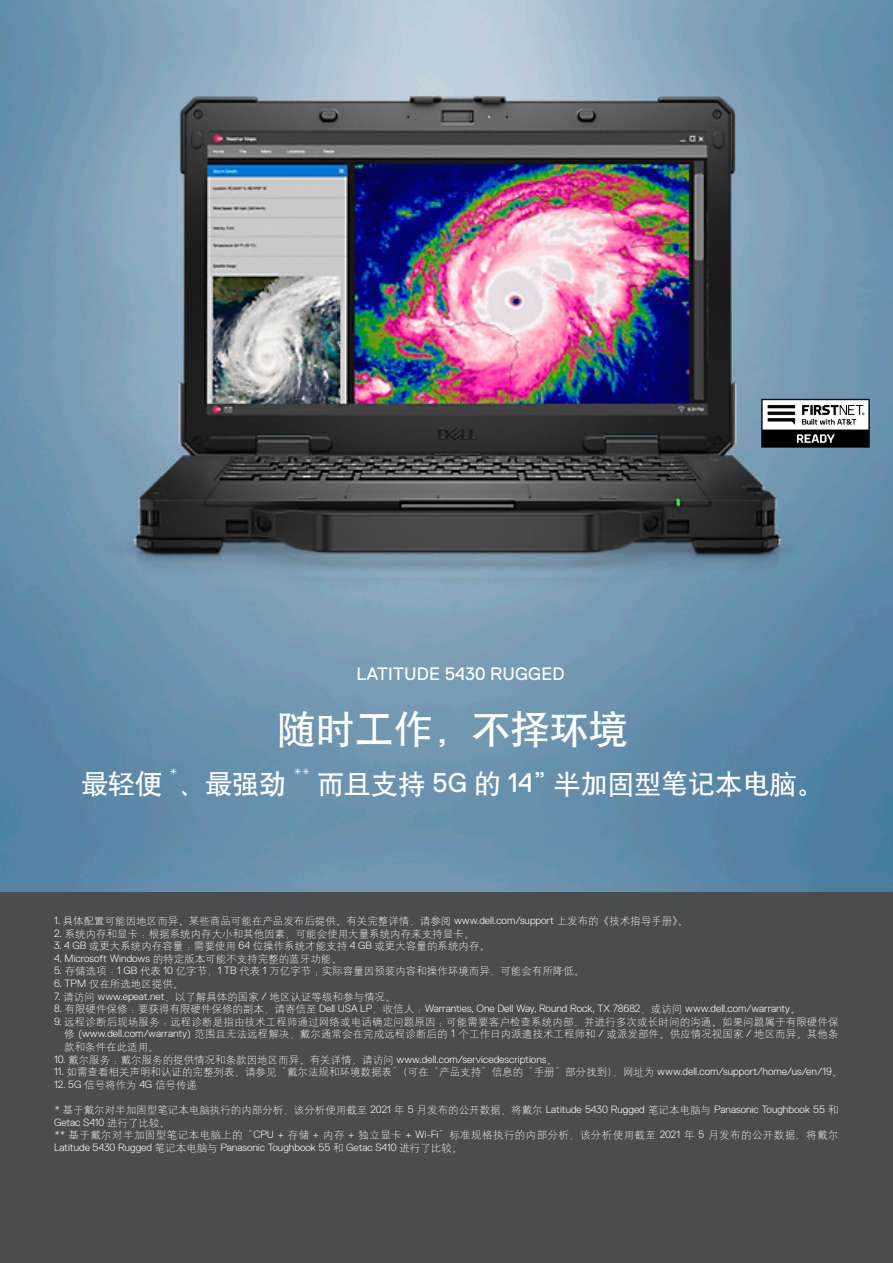
<style>
.page{position:relative;width:893px;height:1263px;background:#fff}
.page>*{position:absolute;margin:0;border:0;box-sizing:border-box;transform-origin:0 0}
.t1{font:39px "H Yb 1 gj";color:#fff}
.t2{font:27px "H Yb 1 gj";color:#fff}
.t3{font:18px "Dell Replica";letter-spacing:.01em;color:#fff}
.t4{font:15.75px "Dell Replica";color:#fff}
.t5{font:10.5px/12.6px "H Yg 1 gj";color:#fff;text-align:justify}
.t6{font:300 10.5px "Dell Replica";color:#fff}
.t7{font:10.5px/12.6px "H Yg 1 gj";letter-spacing:.04em;color:#fff}
.s1{font-family:"Dell Replica"}
.s2{font-family:"Dell Replica";font-weight:300}
.s3{font-family:"H Yg 1 gj";font-weight:400}
</style>
<div class="page">
<div style="left:0;top:891px;width:893px;height:372px;background:#4b4c4d"></div>
<img style="left:0;top:0;width:893px;height:891px">
<img style="left:831px;top:383px;width:58px;height:82px">
<img style="left:83px;top:55px;width:748px;height:536px">
<p class="t3" style="left:356px;top:664px;width:210px">LATITUDE 5430 RUGGED</p>
<p class="t1" style="left:277px;top:710px;width:353px">随时工作，不择环境</p>
<p class="t2" style="left:81px;top:770px;width:82px">最轻便</p>
<p class="t4" style="left:169px;top:765px;width:11px">*</p>
<p class="t2" style="left:178px;top:770px;width:109px">、最强劲</p>
<p class="t4" style="left:293px;top:765px;width:19px">**</p>
<p class="t2" style="left:317px;top:770px;width:508px">而且支持 <span class="s1">5G</span> 的 <span class="s1">14</span>”半加固型笔记本电脑。</p>
<p class="t5" style="left:54px;top:914px;width:635px"><span class="s2">1.</span> 具体配置可能因地区而异。某些商品可能在产品发布后提供。有关完整详情，请参阅 <span class="s2">www.dell.com/support</span> 上发布的《技术指导手册》。</p>
<p class="t5" style="left:54px;top:927px;width:422px"><span class="s2">2.</span> 系统内存和显卡：根据系统内存大小和其他因素，可能会使用大量系统内存来支持显卡。</p>
<p class="t5" style="left:54px;top:940px;width:437px"><span class="s2">3. 4 GB</span> 或更大系统内存容量：需要使用 <span class="s2">64</span> 位操作系统才能支持 <span class="s2">4 GB</span> 或更大容量的系统内存。</p>
<p class="t6" style="left:54px;top:952px;width:289px">4. Microsoft Windows <span class="s3">的特定版本可能不支持完整的蓝牙功能。</span></p>
<p class="t5" style="left:54px;top:965px;width:532px"><span class="s2">5.</span> 存储选项：<span class="s2">1 GB</span> 代表 <span class="s2">10</span> 亿字节，<span class="s2">1 TB</span> 代表 <span class="s2">1</span> 万亿字节；实际容量因预装内容和操作环境而异，可能会有所降低。</p>
<p class="t5" style="left:54px;top:977px;width:131px"><span class="s2">6. TPM</span> 仅在所选地区提供。</p>
<p class="t5" style="left:54px;top:990px;width:343px"><span class="s2">7.</span> 请访问 <span class="s2">www.epeat.net</span>，以了解具体的国家 <span class="s2">/</span> 地区认证等级和参与情况。</p>
<p class="t6" style="left:54px;top:1003px;width:748px">8. <span class="s3">有限硬件保修：要获得有限硬件保修的副本，请寄信至</span> Dell USA LP<span class="s3">，收信人：</span>Warranties, One Dell Way, Round Rock, TX 78682<span class="s3">，或访问</span> www.dell.com/warranty<span class="s3">。</span></p>
<p class="t5" style="left:64px;top:1015px;width:776px;text-indent:-10px"><span class="s2">9.</span> 远程诊断后现场服务：远程诊断是指由技术工程师通过网络或电话确定问题原因；可能需要客户检查系统内部，并进行多次或长时间的沟通。如果问题属于有限硬件保修 <span class="s2">(www.dell.com/warranty)</span> 范围且无法远程解决，戴尔通常会在完成远程诊断后的 <span class="s2">1</span> 个工作日内派遣技术工程师和 <span class="s2">/</span> 或派发部件。供应情况视国家 <span class="s2">/</span> 地区而异。其他条款和条件在此适用。</p>
<p class="t6" style="left:54px;top:1053px;width:504px">10. <span class="s3">戴尔服务：戴尔服务的提供情况和条款因地区而异。有关详情，请访问</span> www.dell.com/servicedescriptions<span class="s3">。</span></p>
<p class="t5" style="left:54px;top:1066px;width:790px"><span class="s2">11.</span> 如需查看相关声明和认证的完整列表，请参见“戴尔法规和环境数据表”（可在“产品支持”信息的“手册”部分找到），网址为 <span class="s2">www.dell.com/support/home/us/en/19</span>。</p>
<p class="t5" style="left:54px;top:1078px;width:145px"><span class="s2">12. 5G</span> 信号将作为 <span class="s2">4G</span> 信号传递</p>
<p class="t5" style="left:54px;top:1103px;width:786px"><span class="s2">*</span> 基于戴尔对半加固型笔记本电脑执行的内部分析，该分析使用截至 <span class="s2">2021</span> 年 <span class="s2">5</span> 月发布的公开数据，将戴尔 <span class="s2">Latitude 5430 Rugged</span> 笔记本电脑与 <span class="s2">Panasonic Toughbook 55</span> 和<br><span class="s2">Getac S410</span> 进行了比较。</p>
<p class="t7" style="left:54px;top:1129px;width:786px"><span class="s2">**</span> 基于戴尔对半加固型笔记本电脑上的“<span class="s2">CPU +</span> 存储 <span class="s2">+</span> 内存 <span class="s2">+</span> 独立显卡 <span class="s2">+ Wi-Fi</span>”标准规格执行的内部分析，该分析使用截至 <span class="s2">2021</span> 年 <span class="s2">5</span> 月发布的公开数据，将戴尔<br><span class="s2">Latitude 5430 Rugged</span> 笔记本电脑与 <span class="s2">Panasonic Toughbook 55</span> 和 <span class="s2">Getac S410</span> 进行了比较。</p>
</div>
